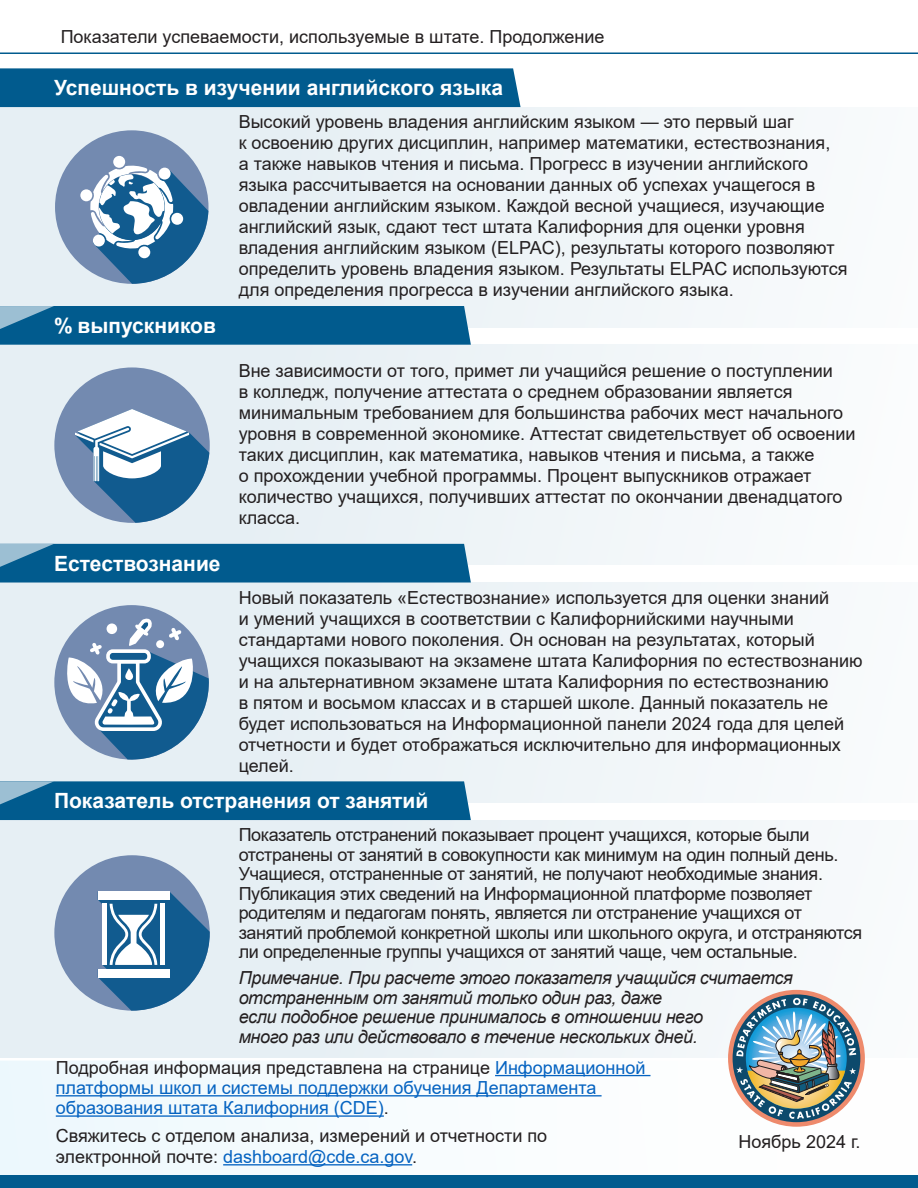
<style>
.page{position:relative;width:918px;height:1188px;background:#fff}
.page>*{position:absolute;margin:0;border:0;box-sizing:border-box;transform-origin:0 0}
.t1{font:700 21px "Arial";color:#fff}
.t2{font:18px/21px "Arial";color:#231f20}
.t3{font:18px/19.5px "Arial";letter-spacing:-.02em;color:#231f20}
.t4{font:italic 18px/19.5px "Arial";letter-spacing:-.02em;color:#231f20}
.P{font:18px/20.2px "Arial";color:#0563c1}
.s1{color:#0563c1}
.s2{color:#231f20}
</style>
<div class="page">
<svg style="left:0;top:1061px;width:918px;height:115px"></svg>
<hr style="left:0;top:53px;width:918px;height:1px;background:#015b8e">
<div style="left:0;top:1176px;width:918px;height:12px;background:#015b8e"></div>
<div style="left:0;top:107px;width:918px;height:221px;background:#eef4f7"></div>
<div style="left:0;top:345px;width:918px;height:220px;background:#eff4f8"></div>
<div style="left:0;top:583px;width:918px;height:220px;background:#eef4f7"></div>
<div style="left:0;top:820px;width:918px;height:237px;background:#e6eff4"></div>
<div style="left:0;top:68px;width:521px;height:39px;background:#015b8e"></div>
<div style="left:0;top:306px;width:471px;height:39px;background:#015b8e"></div>
<div style="left:0;top:544px;width:471px;height:39px;background:#015b8e"></div>
<div style="left:0;top:781px;width:471px;height:39px;background:#015b8e"></div>
<div style="left:55px;top:130px;width:154px;height:154px;background:#738ab0;border-radius:50%"></div>
<div style="left:113px;top:156px;width:12px;height:12px;background:#fff;border-radius:50%"></div>
<div style="left:80px;top:189px;width:12px;height:12px;background:#fff;border-radius:50%"></div>
<svg style="left:90px;top:165px;width:118px;height:119px"></svg>
<div style="left:54px;top:367px;width:156px;height:156px;background:#738ab0;border-radius:50%"></div>
<svg style="left:75px;top:409px;width:134px;height:114px"></svg>
<div style="left:54px;top:605px;width:155px;height:155px;background:#738ab0;border-radius:50%"></div>
<svg style="left:62px;top:615px;width:147px;height:145px"></svg>
<div style="left:54px;top:855px;width:156px;height:156px;background:#738ab0;border-radius:50%"></div>
<svg style="left:98px;top:892px;width:112px;height:119px"></svg>
<hr style="left:495px;top:1075px;width:155px;height:1px;background:#0563c1">
<hr style="left:56px;top:1095px;width:546px;height:1px;background:#0563c1">
<hr style="left:56px;top:1115px;width:328px;height:2px;background:#0563c1">
<hr style="left:223px;top:1164px;width:189px;height:1px;background:#0563c1">
<svg style="left:728px;top:990px;width:137px;height:137px"></svg>
<div style="left:733px;top:994px;width:127px;height:128px;background:#0d4a6c;border-radius:50%"></div>
<img style="left:736px;top:998px;width:120px;height:121px">
<p class="t2" style="left:61px;top:26px;width:545px">Показатели успеваемости, используемые в штате. Продолжение</p>
<h2 class="t1" style="left:54px;top:73px;width:451px">Успешность в изучении английского языка</h2>
<p class="t2" style="left:239px;top:111px;width:611px">Высокий уровень владения английским языком — это первый шаг<br>к освоению других дисциплин, например математики, естествознания,<br>а также навыков чтения и письма. Прогресс в изучении английского языка рассчитывается на основании данных об успехах учащегося в овладении английским языком. Каждой весной учащиеся, изучающие английский язык, сдают тест штата Калифорния для оценки уровня владения английским языком (ELPAC), результаты которого позволяют определить уровень владения языком. Результаты ELPAC используются для определения прогресса в изучении английского языка.</p>
<h2 class="t1" style="left:54px;top:311px;width:164px">% выпускников</h2>
<p class="t2" style="left:239px;top:360px;width:618px">Вне зависимости от того, примет ли учащийся решение о поступлении<br>в колледж, получение аттестата о среднем образовании является минимальным требованием для большинства рабочих мест начального уровня в современной экономике. Аттестат свидетельствует об освоении таких дисциплин, как математика, навыков чтения и письма, а также<br>о прохождении учебной программы. Процент выпускников отражает количество учащихся, получивших аттестат по окончании двенадцатого класса.</p>
<h2 class="t1" style="left:54px;top:549px;width:168px">Естествознание</h2>
<p class="t2" style="left:239px;top:587px;width:626px">Новый показатель «Естествознание» используется для оценки знаний<br>и умений учащихся в соответствии с Калифорнийскими научными стандартами нового поколения. Он основан на результатах, который учащихся показывают на экзамене штата Калифорния по естествознанию и на альтернативном экзамене штата Калифорния по естествознанию<br>в пятом и восьмом классах и в старшей школе. Данный показатель не будет использоваться на Информационной панели 2024 года для целей отчетности и будет отображаться исключительно для информационных целей.</p>
<h2 class="t1" style="left:54px;top:786px;width:376px">Показатель отстранения от занятий</h2>
<p class="t3" style="left:239px;top:825px;width:625px">Показатель отстранений показывает процент учащихся, которые были отстранены от занятий в совокупности как минимум на один полный день.<br>Учащиеся, отстраненные от занятий, не получают необходимые знания.<br>Публикация этих сведений на Информационной платформе позволяет родителям и педагогам понять, является ли отстранение учащихся от занятий проблемой конкретной школы или школьного округа, и отстраняются ли определенные группы учащихся от занятий чаще, чем остальные.</p>
<p class="t4" style="left:239px;top:968px;width:556px">Примечание. При расчете этого показателя учащийся считается отстраненным от занятий только один раз, даже<br>если подобное решение принималось в отношении него<br>много раз или действовало в течение нескольких дней.</p>
<p class="t2" style="left:56px;top:1057px;width:591px">Подробная информация представлена на странице <span class="s1">Информационной</span></p>
<p class="P" style="left:56px;top:1077px;width:542px">платформы школ и системы поддержки обучения Департамента образования штата Калифорния (CDE)<span class="s2">.</span></p>
<p class="t2" style="left:56px;top:1125px;width:493px">Свяжитесь с отделом анализа, измерений и отчетности по электронной почте: <span class="s1">dashboard@cde.ca.gov</span>.</p>
<p class="t2" style="left:739px;top:1131px;width:123px">Ноябрь 2024 г.</p>
</div>
